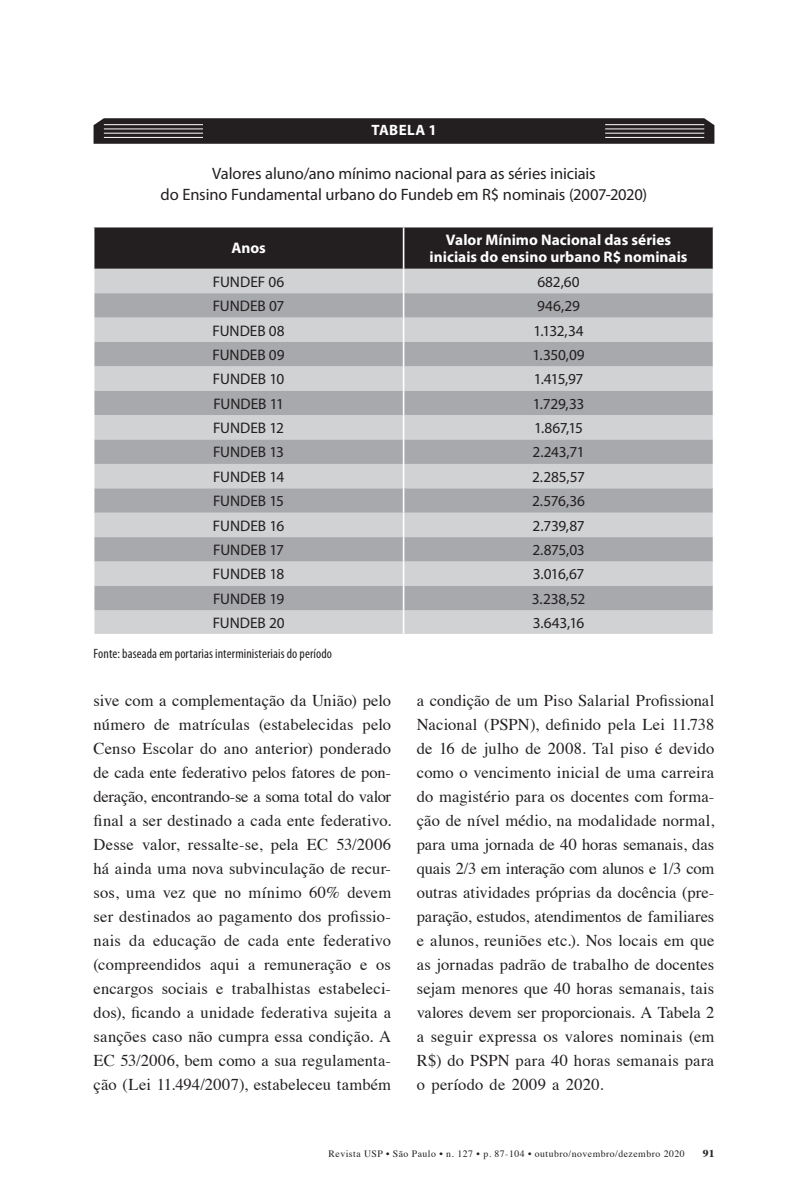
<style>
.page{position:relative;width:808px;height:1191px;background:#fff}
.page>*{position:absolute;margin:0;border:0;box-sizing:border-box;transform-origin:0 0}
.t1{font:16.5px/24px "Times";letter-spacing:.01em;color:#231f20;text-align:justify}
.t2{font:16.5px/21px "Myriad Pro";letter-spacing:-.005em;color:#231f20;text-align:center}
.t3{font:15.3px "Myriad Pro";letter-spacing:-.01em;color:#231f20}
.t4{font:700 15.3px/17.7px "Myriad Pro";color:#fff;text-align:center}
.t5{font:700 15px "Myriad Pro";color:#fff}
.t6{font:condensed 13.5px "Myriad Pro";letter-spacing:.005em;color:#231f20}
.t7{font:700 10.5px "Times";color:#231f20;scale:1.1 1}
.t8{font:9.75px "Times";letter-spacing:.05em;color:#231f20}
</style>
<div class="page">
<svg style="left:94px;top:118px;width:620px;height:26px;background:#2b2728"></svg>
<hr style="left:104px;top:124px;width:99px;height:1px;background:#fff">
<hr style="left:104px;top:129px;width:99px;height:1px;background:#fff">
<hr style="left:104px;top:133px;width:99px;height:1px;background:#fff">
<hr style="left:104px;top:137px;width:99px;height:1px;background:#fff">
<hr style="left:605px;top:124px;width:99px;height:1px;background:#fff">
<hr style="left:605px;top:129px;width:99px;height:1px;background:#fff">
<hr style="left:605px;top:133px;width:99px;height:1px;background:#fff">
<hr style="left:605px;top:137px;width:99px;height:1px;background:#fff">
<svg style="left:93px;top:227px;width:621px;height:407px;background:#afb0b2"></svg>
<p class="t5" style="left:371px;top:121px;width:18px">tabe</p>
<p class="t5" style="left:407px;top:121px;width:31px">la 1</p>
<p class="t2" style="left:161px;top:163px;width:488px">Valores aluno/ano mínimo nacional para as séries iniciais<br>do Ensino Fundamental urbano do Fundeb em R$ nominais (2007-2020)</p>
<p class="t4" style="left:231px;top:239px;width:36px">Anos</p>
<p class="t4" style="left:430px;top:230px;width:259px">Valor Mínimo Nacional das séries iniciais do ensino urbano R$ nominais</p>
<p class="t3" style="left:213px;top:272px;width:73px">FUNDEF 06</p>
<p class="t3" style="left:537px;top:272px;width:44px">682,60</p>
<p class="t3" style="left:213px;top:296px;width:73px">FUNDEB 07</p>
<p class="t3" style="left:537px;top:296px;width:44px">946,29</p>
<p class="t3" style="left:212px;top:321px;width:74px">FUNDEB 08</p>
<p class="t3" style="left:533px;top:321px;width:52px">1.132,34</p>
<p class="t3" style="left:213px;top:345px;width:74px">FUNDEB 09</p>
<p class="t3" style="left:532px;top:345px;width:54px">1.350,09</p>
<p class="t3" style="left:213px;top:370px;width:73px">FUNDEB 10</p>
<p class="t3" style="left:534px;top:370px;width:51px">1.415,97</p>
<p class="t3" style="left:213px;top:394px;width:72px">FUNDEB 11</p>
<p class="t3" style="left:533px;top:394px;width:53px">1.729,33</p>
<p class="t3" style="left:213px;top:418px;width:72px">FUNDEB 12</p>
<p class="t3" style="left:534px;top:418px;width:51px">1.867,15</p>
<p class="t3" style="left:213px;top:443px;width:73px">FUNDEB 13</p>
<p class="t3" style="left:532px;top:443px;width:54px">2.243,71</p>
<p class="t3" style="left:213px;top:467px;width:73px">FUNDEB 14</p>
<p class="t3" style="left:532px;top:467px;width:55px">2.285,57</p>
<p class="t3" style="left:213px;top:492px;width:73px">FUNDEB 15</p>
<p class="t3" style="left:532px;top:492px;width:55px">2.576,36</p>
<p class="t3" style="left:213px;top:516px;width:73px">FUNDEB 16</p>
<p class="t3" style="left:532px;top:516px;width:54px">2.739,87</p>
<p class="t3" style="left:213px;top:540px;width:72px">FUNDEB 17</p>
<p class="t3" style="left:532px;top:540px;width:54px">2.875,03</p>
<p class="t3" style="left:213px;top:565px;width:73px">FUNDEB 18</p>
<p class="t3" style="left:533px;top:565px;width:53px">3.016,67</p>
<p class="t3" style="left:213px;top:589px;width:73px">FUNDEB 19</p>
<p class="t3" style="left:532px;top:589px;width:55px">3.238,52</p>
<p class="t3" style="left:213px;top:613px;width:73px">FUNDEB 20</p>
<p class="t3" style="left:533px;top:613px;width:53px">3.643,16</p>
<p class="t6" style="left:94px;top:645px;width:240px">Fonte: baseada em portarias interministeriais do período</p>
<p class="t1" style="left:94px;top:687px;width:299px">sive com a complementação da União) pelo número de matrículas (estabelecidas pelo Censo Escolar do ano anterior) ponderado de cada ente federativo pelos fatores de pon&shy;deração, encontrando-se a soma total do valor final a ser destinado a cada ente federativo.<br>Desse valor, ressalte-se, pela EC 53/2006 há ainda uma nova subvinculação de recur&shy;sos, uma vez que no mínimo 60% devem ser destinados ao pagamento dos profissio&shy;nais da educação de cada ente federativo (compreendidos aqui a remuneração e os encargos sociais e trabalhistas estabeleci&shy;dos), ficando a unidade federativa sujeita a sanções caso não cumpra essa condição. A EC 53/2006, bem como a sua regulamenta&shy;ção (Lei 11.494/2007), estabeleceu também</p>
<p class="t1" style="left:417px;top:687px;width:299px">a condição de um Piso Salarial Profissional Nacional (PSPN), definido pela Lei 11.738 de 16 de julho de 2008. Tal piso é devido como o vencimento inicial de uma carreira do magistério para os docentes com forma&shy;ção de nível médio, na modalidade normal, para uma jornada de 40 horas semanais, das quais 2/3 em interação com alunos e 1/3 com outras atividades próprias da docência (pre&shy;paração, estudos, atendimentos de familiares e alunos, reuniões etc.). Nos locais em que as jornadas padrão de trabalho de docentes sejam menores que 40 horas semanais, tais valores devem ser proporcionais. A Tabela 2 a seguir expressa os valores nominais (em R$) do PSPN para 40 horas semanais para o período de 2009 a 2020.</p>
<p class="t8" style="left:329px;top:1144px;width:358px">Revista USP • São Paulo • n. 127 • p. 87-104 • outubro/novembro/dezembro 2020</p>
<p class="t7" style="left:703px;top:1143px;width:12px">91</p>
</div>
